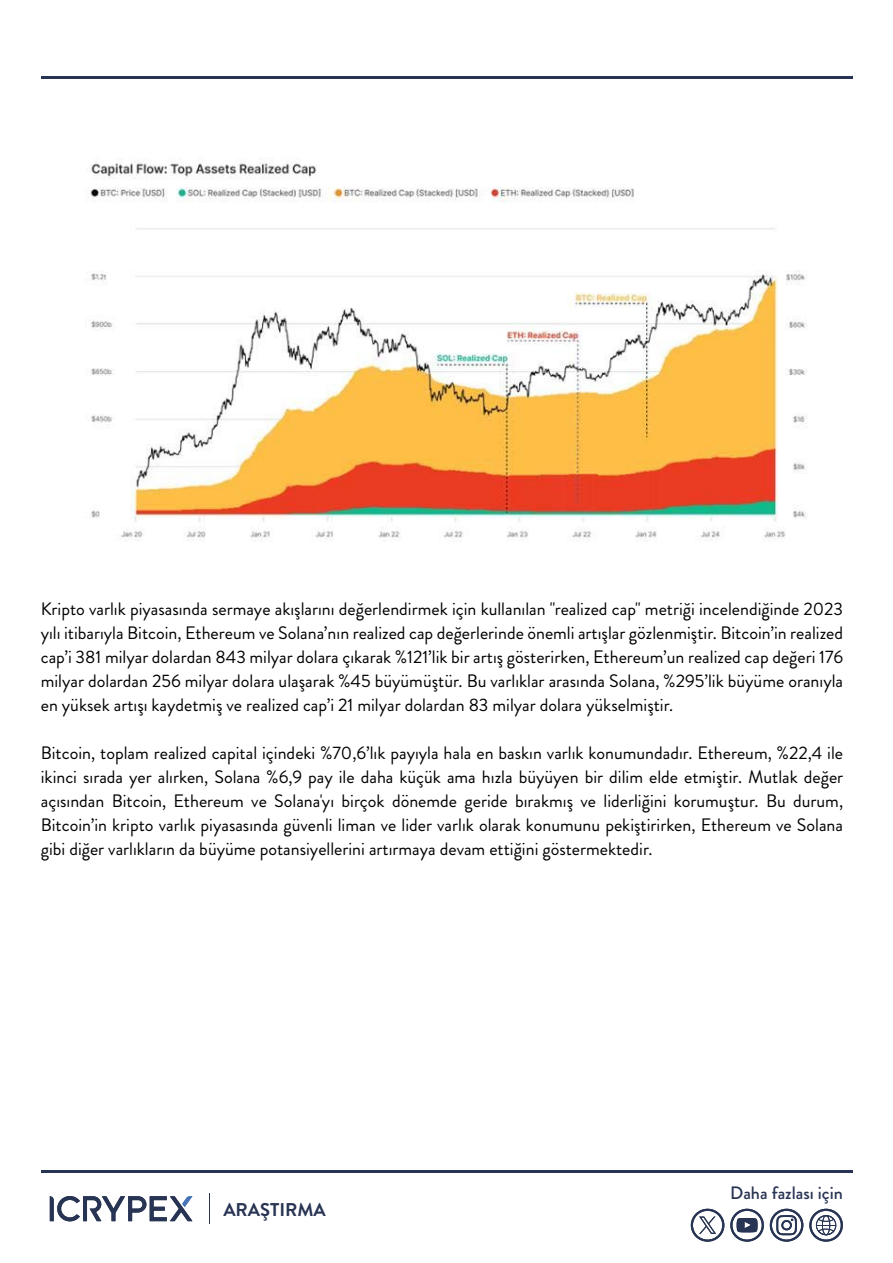
<style>
.page{position:relative;width:893px;height:1263px;background:#fff}
.page>*{position:absolute;margin:0;border:0;box-sizing:border-box;transform-origin:0 0}
.t1{font:700 18.45px "Brandon Grotesque";color:#283453}
.t2{font:18px/24px "Brandon Grotesque";color:#000;text-align:justify}
.t3{font:500 18px "Brandon Grotesque";color:#283453}
</style>
<div class="page">
<img style="left:85px;top:161px;width:723px;height:381px">
<hr style="left:41px;top:1170px;width:811px;height:2px;background:#283453">
<hr style="left:41px;top:76px;width:811px;height:2px;background:#283453">
<svg style="left:50px;top:1196px;width:142px;height:26px"></svg>
<hr style="left:209px;top:1193px;width:1px;height:31px;background:#273453">
<svg style="left:809px;top:1209px;width:34px;height:33px"></svg>
<svg style="left:770px;top:1209px;width:33px;height:33px"></svg>
<svg style="left:730px;top:1209px;width:34px;height:33px"></svg>
<svg style="left:691px;top:1209px;width:33px;height:33px"></svg>
<p class="t2" style="left:41px;top:597px;width:804px">Kripto varlık piyasasında sermaye akışlarını değerlendirmek için kullanılan "realized cap" metriği incelendiğinde 2023 yılı itibarıyla Bitcoin, Ethereum ve Solana’nın realized cap değerlerinde önemli artışlar gözlenmiştir. Bitcoin’in realized cap’i 381 milyar dolardan 843 milyar dolara çıkarak %121’lik bir artış gösterirken, Ethereum’un realized cap değeri 176 milyar dolardan 256 milyar dolara ulaşarak %45 büyümüştür. Bu varlıklar arasında Solana, %295’lik büyüme oranıyla en yüksek artışı kaydetmiş ve realized cap’i 21 milyar dolardan 83 milyar dolara yükselmiştir.</p>
<p class="t2" style="left:41px;top:741px;width:804px">Bitcoin, toplam realized capital içindeki %70,6’lık payıyla hala en baskın varlık konumundadır. Ethereum, %22,4 ile ikinci sırada yer alırken, Solana %6,9 pay ile daha küçük ama hızla büyüyen bir dilim elde etmiştir. Mutlak değer açısından Bitcoin, Ethereum ve Solana'yı birçok dönemde geride bırakmış ve liderliğini korumuştur. Bu durum, Bitcoin’in kripto varlık piyasasında güvenli liman ve lider varlık olarak konumunu pekiştirirken, Ethereum ve Solana gibi diğer varlıkların da büyüme potansiyellerini artırmaya devam ettiğini göstermektedir.</p>
<p class="t1" style="left:223px;top:1197px;width:104px">ARAŞTIRMA</p>
<p class="t3" style="left:730px;top:1181px;width:114px">Daha fazlası için</p>
</div>
